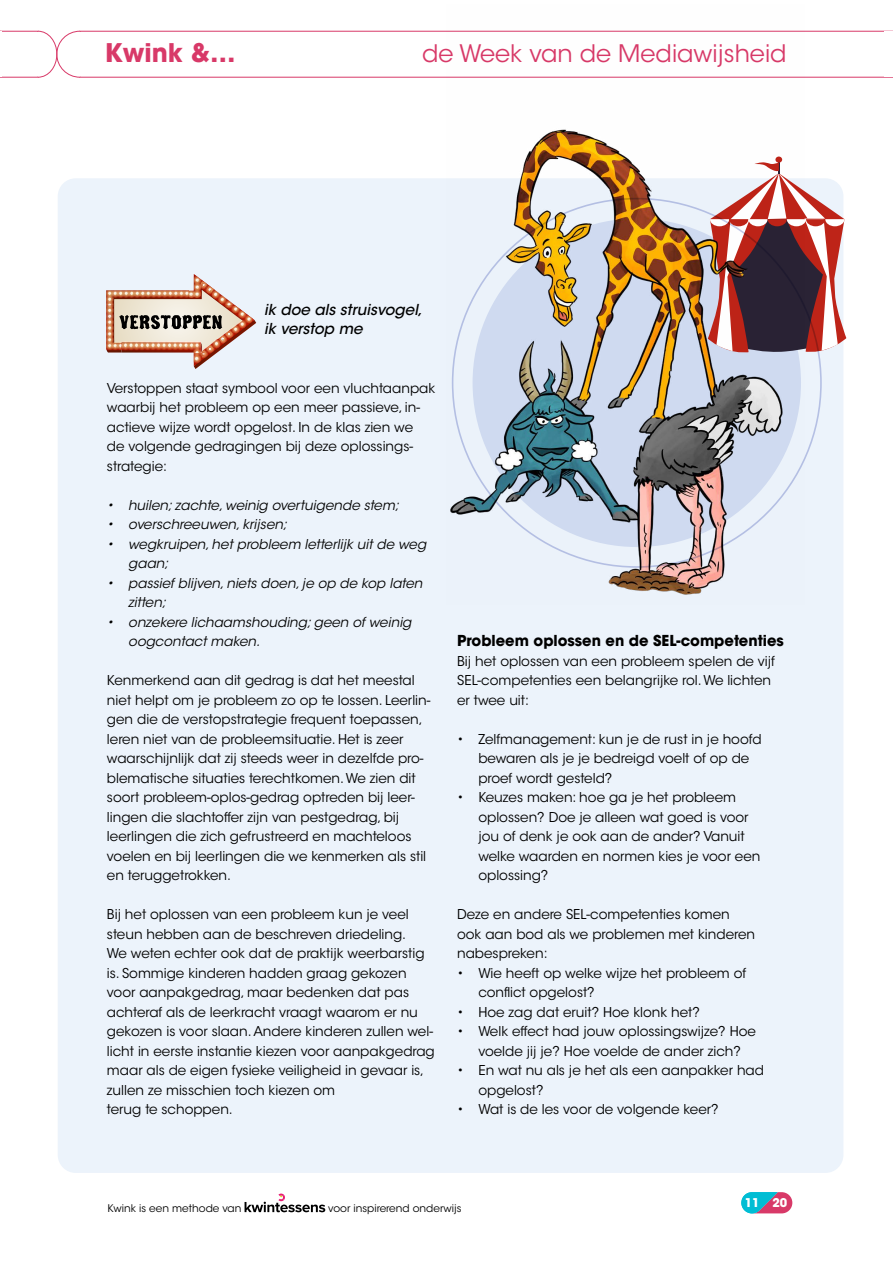
<style>
.page{position:relative;width:893px;height:1263px;background:#fff}
.page>*{position:absolute;margin:0;border:0;box-sizing:border-box;transform-origin:0 0}
.t1{font:700 25.5px "ITC Avant Garde Std";color:#d83968}
.t2{font:24px "ITC Avant Garde Std";color:#d83968}
.t3{font:700 15px "ITC Avant Garde Std";color:#000}
.t4{font:italic 500 15px/19.5px "ITC Avant Garde Std";color:#000}
.t5{font:13.5px/19.5px "ITC Avant Garde Std";color:#000}
.t6{font:italic 13.5px/19.5px "ITC Avant Garde Std";color:#000}
.t7{font:700 12px "ITC Avant Garde Std";color:#fff}
.t8{font:10.5px "ITC Avant Garde Std";color:#000}
</style>
<div class="page">
<svg style="left:245px;top:1193px;width:80px;height:19px"></svg>
<svg style="left:0;top:31px;width:893px;height:47px"></svg>
<hr style="left:0;top:31px;width:1px;height:46px;background:#fff">
<svg style="left:741px;top:1192px;width:51px;height:22px"></svg>
<div style="left:58px;top:178px;width:785px;height:995px;background:#ecf3fb;border-radius:18px"></div>
<svg style="left:106px;top:274px;width:150px;height:95px"></svg>
<svg style="left:804px;top:178px;width:42px;height:176px"></svg>
<img style="left:446px;top:30px;width:358px;height:565px">
<h1 class="t1" style="left:105px;top:36px;width:132px">Kwink &amp;…</h1>
<h2 class="t2" style="left:422px;top:38px;width:366px">de Week van de Mediawijsheid</h2>
<p class="t4" style="left:264px;top:300px;width:160px">ik doe als struisvogel, ik verstop me</p>
<p class="t5" style="left:107px;top:378px;width:330px">Verstoppen staat symbool voor een vluchtaanpak waarbij het probleem op een meer passieve, in&shy;actieve wijze wordt opgelost. In de klas zien we<br>de volgende gedragingen bij deze oplossings&shy;strategie:</p>
<p class="t6" style="left:107px;top:495px;width:293px">• huilen; zachte, weinig overtuigende stem;</p>
<p class="t6" style="left:107px;top:515px;width:182px">• overschreeuwen, krijsen;</p>
<p class="t6" style="left:128px;top:534px;width:299px;text-indent:-21px">• wegkruipen, het probleem letterlijk uit de weg gaan;</p>
<p class="t6" style="left:128px;top:573px;width:296px;text-indent:-21px">• passief blijven, niets doen, je op de kop laten zitten;</p>
<p class="t6" style="left:128px;top:612px;width:285px;text-indent:-21px">• onzekere lichaamshouding; geen of weinig oogcontact maken.</p>
<p class="t5" style="left:107px;top:671px;width:325px">Kenmerkend aan dit gedrag is dat het meestal niet helpt om je probleem zo op te lossen. Leerlin&shy;gen die de verstopstrategie frequent toepassen, leren niet van de probleemsituatie. Het is zeer waarschijnlijk dat zij steeds weer in dezelfde pro&shy;blematische situaties terechtkomen. We zien dit soort probleem-oplos-gedrag optreden bij leer&shy;lingen die slachtoffer zijn van pestgedrag, bij leerlingen die zich gefrustreerd en machteloos voelen en bij leerlingen die we kenmerken als stil en teruggetrokken.</p>
<p class="t5" style="left:107px;top:905px;width:329px">Bij het oplossen van een probleem kun je veel steun hebben aan de beschreven driedeling.<br>We weten echter ook dat de praktijk weerbarstig is. Sommige kinderen hadden graag gekozen voor aanpakgedrag, maar bedenken dat pas achteraf als de leerkracht vraagt waarom er nu gekozen is voor slaan. Andere kinderen zullen wel&shy;licht in eerste instantie kiezen voor aanpakgedrag maar als de eigen fysieke veiligheid in gevaar is, zullen ze misschien toch kiezen om<br>terug te schoppen.</p>
<p class="t3" style="left:457px;top:631px;width:328px">Probleem oplossen en de SEL-competenties</p>
<p class="t5" style="left:457px;top:651px;width:319px">Bij het oplossen van een probleem spelen de vijf<br>SEL-competenties een belangrijke rol. We lichten er twee uit:</p>
<p class="t5" style="left:478px;top:729px;width:285px;text-indent:-21px">• Zelfmanagement: kun je de rust in je hoofd bewaren als je je bedreigd voelt of op de proef wordt gesteld?</p>
<p class="t5" style="left:478px;top:788px;width:284px;text-indent:-21px">• Keuzes maken: hoe ga je het probleem oplossen? Doe je alleen wat goed is voor jou of denk je ook aan de ander? Vanuit welke waarden en normen kies je voor een oplossing?</p>
<p class="t5" style="left:457px;top:905px;width:300px">Deze en andere SEL-competenties komen ook aan bod als we problemen met kinderen nabespreken:</p>
<p class="t5" style="left:478px;top:963px;width:269px;text-indent:-21px">• Wie heeft op welke wijze het probleem of conflict opgelost?</p>
<p class="t5" style="left:457px;top:1002px;width:244px">• Hoe zag dat eruit? Hoe klonk het?</p>
<p class="t5" style="left:457px;top:1022px;width:300px;text-align:center">• Welk effect had jouw oplossingswijze? Hoe voelde jij je? Hoe voelde de ander zich?</p>
<p class="t5" style="left:478px;top:1061px;width:287px;text-indent:-21px">• En wat nu als je het als een aanpakker had opgelost?</p>
<p class="t5" style="left:457px;top:1100px;width:263px">• Wat is de les voor de volgende keer?</p>
<p class="t8" style="left:107px;top:1202px;width:136px">Kwink is een methode van</p>
<p class="t8" style="left:328px;top:1202px;width:135px">voor inspirerend onderwijs</p>
<p class="t7" style="left:745px;top:1195px;width:44px">11 20</p>
</div>
